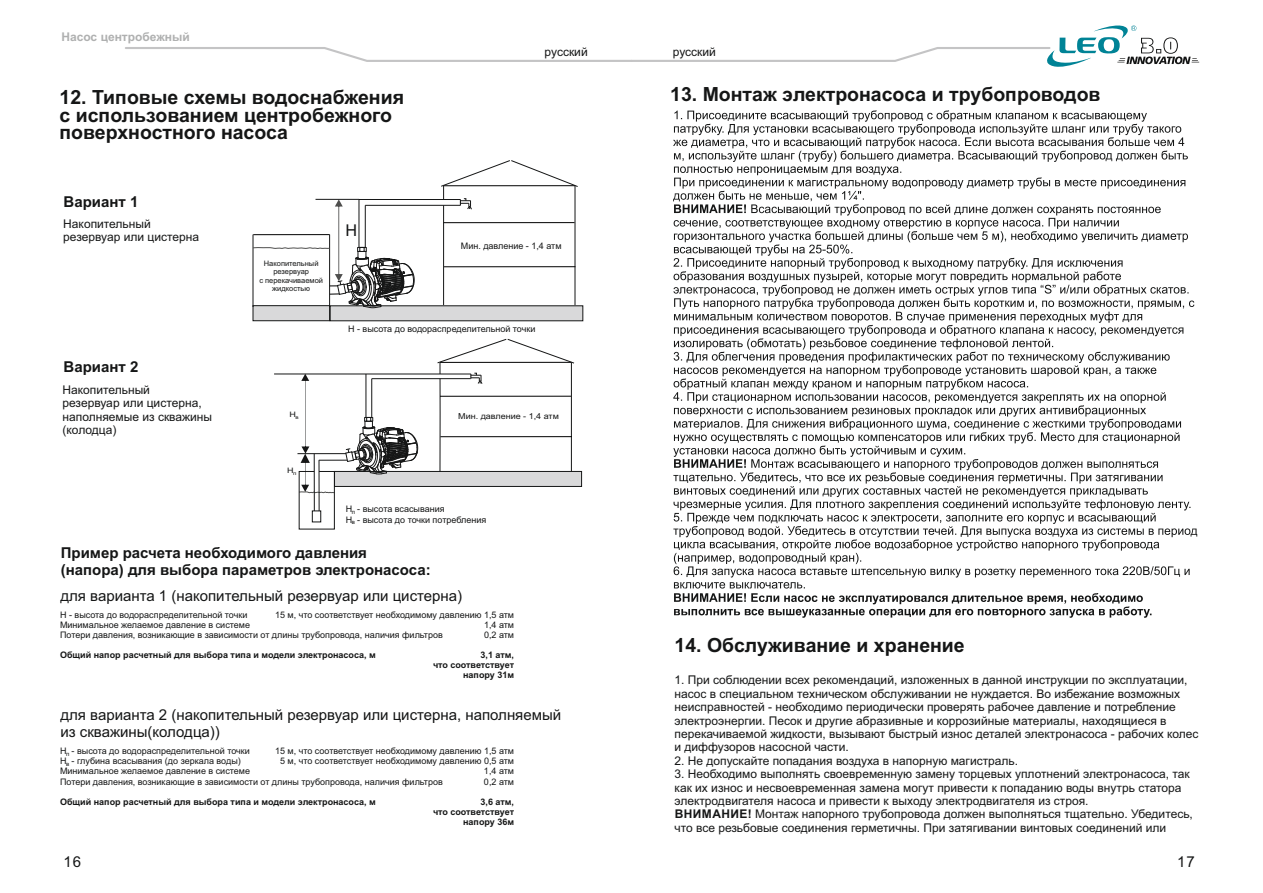
<style>
.page{position:relative;width:1263px;height:893px;background:#fff}
.page>*{position:absolute;margin:0;border:0;box-sizing:border-box;transform-origin:0 0}
.t1{font:700 19.5px/17.2px "Arial";color:#151616}
.t2{font:16.2px "Arial";color:#151616}
.t3{font:15px/16.8px "Arial";color:#151616}
.t4{font:700 15px/16.8px "Arial";color:#151616}
.t5{font:12px/13.4px "Arial";color:#151616}
.t6{font:700 12px "Arial";color:#afb0b0}
.t7{font:9px/10.1px "Arial";color:#151616}
.t8{font:700 9px/10.1px "Arial";color:#151616;text-align:right}
.t9{font:8.25px "Arial";color:#151616;scale:1.09 1}
.t10{font:7.5px/8.4px "Arial";color:#151616;text-align:center}
.t11{font:7.5px "Arial";color:#151616;scale:1.2 1}
.t12{font:6px/10.2px "Arial";color:#151616}
.s1{font-weight:700}
</style>
<div class="page">
<svg style="left:125px;top:25px;width:1074px;height:42px"></svg>
<svg style="left:673px;top:110px;width:524px;height:508px"></svg>
<hr style="left:274px;top:374px;width:197px;height:1px;background:#151616">
<hr style="left:297px;top:453px;width:49px;height:1px;background:#151616">
<svg style="left:252px;top:160px;width:331px;height:161px"></svg>
<svg style="left:298px;top:339px;width:284px;height:190px"></svg>
<p class="t6" style="left:61px;top:33px;width:130px">Насос центробежный</p>
<h1 class="t1" style="left:60px;top:91px;width:346px">12. Типовые схемы водоснабжения с использованием центробежного поверхностного насоса</h1>
<p class="t4" style="left:64px;top:195px;width:76px">Вариант 1</p>
<p class="t5" style="left:63px;top:218px;width:137px">Накопительный резервуар или цистерна</p>
<p class="t10" style="left:259px;top:260px;width:65px">Накопительный резервуар<br>с перекачиваемой жидкостью</p>
<h2 class="t2" style="left:346px;top:224px;width:13px">Н</h2>
<p class="t5" style="left:545px;top:46px;width:45px">русский</p>
<p class="t7" style="left:461px;top:241px;width:102px">Мин. давление - 1,4 атм</p>
<p class="t4" style="left:64px;top:360px;width:76px">Вариант 2</p>
<p class="t5" style="left:63px;top:384px;width:151px">Накопительный<br>резервуар или цистерна, наполняемые из скважины (колодца)</p>
<p class="t11" style="left:289px;top:412px;width:9px">Н <sub>в</sub></p>
<p class="t11" style="left:287px;top:468px;width:9px">Н <sub>п</sub></p>
<p class="t7" style="left:348px;top:325px;width:189px">Н - высота до водораспределительной точки</p>
<p class="t9" style="left:458px;top:413px;width:94px">Мин. давление - 1,4 атм</p>
<p class="t7" style="left:346px;top:505px;width:142px">Н - высота всасывания<br>Н - высота до точки потребления</p>
<p class="t12" style="left:352px;top:507px;width:5px">п в</p>
<p class="t4" style="left:61px;top:546px;width:371px">Пример расчета необходимого давления (напора) для выбора параметров электронасоса:</p>
<p class="t3" style="left:60px;top:588px;width:403px">для варианта 1 (накопительный резервуар или цистерна)</p>
<p class="t7" style="left:484px;top:610px;width:32px;text-align:justify;text-indent:-209px">15 м, что соответствует необходимому давлению 1,5 атм 1,4 атм 0,2 атм</p>
<p class="t8" style="left:433px;top:651px;width:83px">3,1 атм,<br>что соответствует напору 31м</p>
<p class="t7" style="left:60px;top:610px;width:384px">Н - высота до водораспределительной точки<br>Минимальное желаемое давление в системе<br>Потери давления, возникающие в зависимости от длины трубопровода, наличия фильтров</p>
<p class="t8" style="left:60px;top:651px;width:317px">Общий напор расчетный для выбора типа и модели электронасоса, м</p>
<p class="t3" style="left:60px;top:708px;width:502px">для варианта 2 (накопительный резервуар или цистерна, наполняемый из скважины(колодца))</p>
<p class="t12" style="left:66px;top:749px;width:5px">п в</p>
<p class="t7" style="left:275px;top:747px;width:241px;text-align:right">15 м, что соответствует необходимому давлению 1,5 атм<br>5 м, что соответствует необходимому давлению 0,5 атм<br>1,4 атм<br>0,2 атм</p>
<p class="t8" style="left:433px;top:797px;width:83px">3,6 атм,<br>что соответствует напору 36м</p>
<p class="t7" style="left:60px;top:747px;width:384px">Н - высота до водораспределительной точки<br>Н - глубина всасывания (до зеркала воды)<br>Минимальное желаемое давление в системе<br>Потери давления, возникающие в зависимости от длины трубопровода, наличия фильтров</p>
<p class="t8" style="left:60px;top:797px;width:317px">Общий напор расчетный для выбора типа и модели электронасоса, м</p>
<p class="t5" style="left:673px;top:46px;width:45px">русский</p>
<h1 class="t1" style="left:670px;top:88px;width:432px">13. Монтаж электронасоса и трубопроводов</h1>
<h1 class="t1" style="left:674px;top:638px;width:292px">14. Обслуживание и хранение</h1>
<p class="t5" style="left:674px;top:674px;width:526px">1. При соблюдении всех рекомендаций, изложенных в данной инструкции по эксплуатации, насос в специальном техническом обслуживании не нуждается. Во избежание возможных неисправностей - необходимо периодически проверять рабочее давление и потребление электроэнергии. Песок и другие абразивные и коррозийные материалы, находящиеся в перекачиваемой жидкости, вызывают быстрый износ деталей электронасоса - рабочих колес и диффузоров насосной части.</p>
<p class="t5" style="left:674px;top:755px;width:345px">2. Не допускайте попадания воздуха в напорную магистраль.</p>
<p class="t5" style="left:674px;top:768px;width:520px">3. Необходимо выполнять своевременную замену торцевых уплотнений электронасоса, так как их износ и несвоевременная замена могут привести к попаданию воды внутрь статора электродвигателя насоса и привести к выходу электродвигателя из строя.<br><span class="s1">ВНИМАНИЕ!</span> Монтаж напорного трубопровода должен выполняться тщательно. Убедитесь, что все резьбовые соединения герметичны. При затягивании винтовых соединений или</p>
<p class="t3" style="left:64px;top:854px;width:19px">16</p>
<p class="t3" style="left:1177px;top:854px;width:19px">17</p>
</div>
